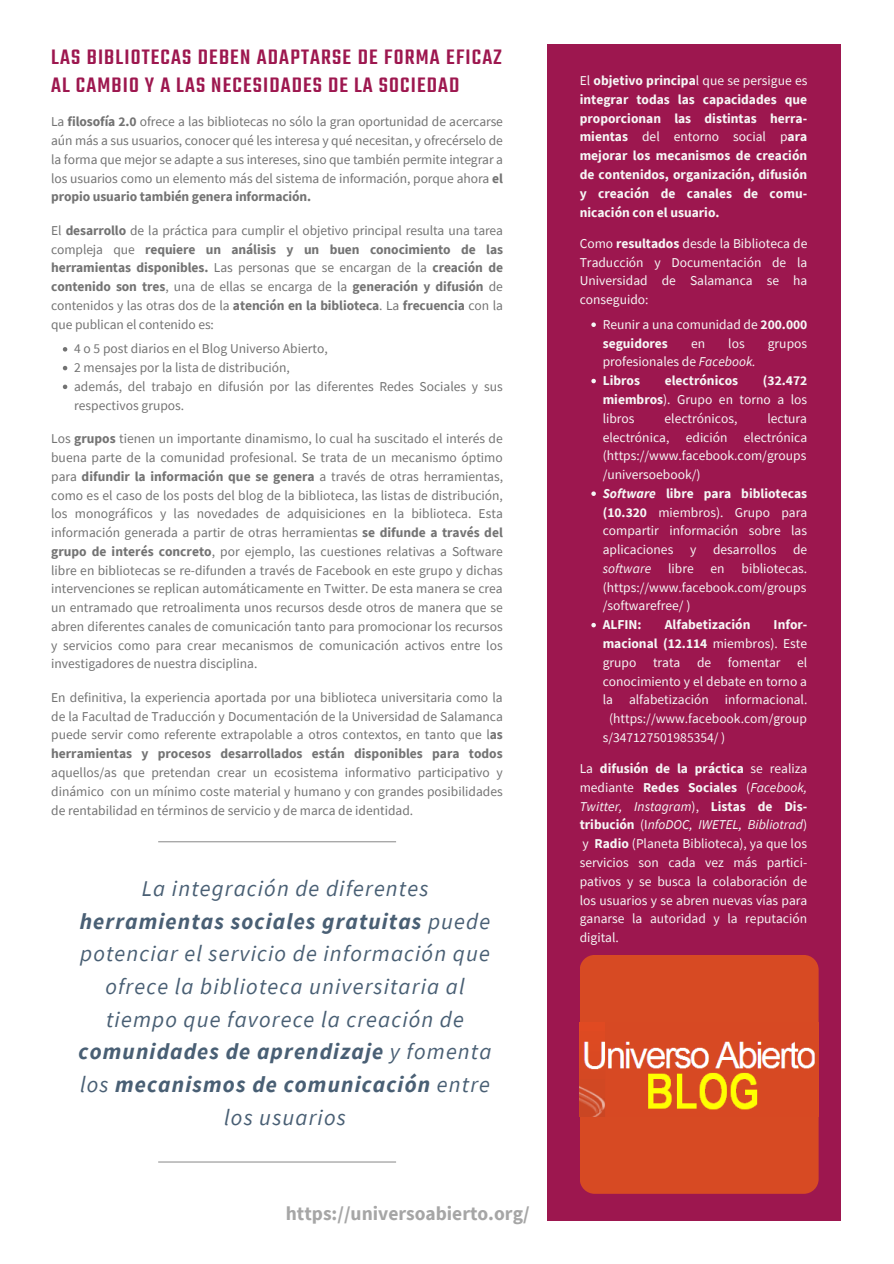
<style>
.page{position:relative;width:894px;height:1264px;background:#fff}
.page>*{position:absolute;margin:0;border:0;box-sizing:border-box;transform-origin:0 0}
.t1{font:500 22.95px/28.2px "Teko";letter-spacing:.05em;color:#9d174f}
.t2{font:italic 22.5px/32.7px "Source Sans Pro";letter-spacing:.05em;color:#495f74;text-align:center}
.t3{font:700 19.5px "Source Sans Pro";color:#a6a6a6}
.t4{font:13.5px/18.8px "Source Sans Pro";color:#737373;text-align:justify}
.t5{font:13.5px/18.8px "Source Sans Pro";color:#f6f7f6;text-align:justify}
.t6{font:700 13.5px/18.8px "Source Sans Pro";color:#f6f7f6;text-align:justify}
.s1{font-weight:700}
.s2{font-weight:400}
.s3{font-style:italic}
.s4{font-weight:700;font-style:italic}
</style>
<div class="page">
<div style="left:547px;top:45px;width:292px;height:1175px;background:#9d174f"></div>
<svg style="left:158px;top:841px;width:238px;height:1px"></svg>
<svg style="left:158px;top:1161px;width:238px;height:1px"></svg>
<div style="left:579px;top:954px;width:239px;height:239px;background:#d74a23;border-radius:15px"></div>
<img style="left:579px;top:1041px;width:236px;height:75px">
<svg style="left:591px;top:322px;width:4px;height:5px"></svg>
<svg style="left:591px;top:379px;width:4px;height:4px"></svg>
<svg style="left:591px;top:491px;width:4px;height:5px"></svg>
<svg style="left:591px;top:623px;width:4px;height:4px"></svg>
<svg style="left:63px;top:347px;width:4px;height:4px"></svg>
<svg style="left:63px;top:366px;width:4px;height:4px"></svg>
<svg style="left:63px;top:384px;width:4px;height:5px"></svg>
<p class="t1" style="left:51px;top:44px;width:452px">LAS BIBLIOTECAS DEBEN ADAPTARSE DE FORMA EFICAZ<br>AL CAMBIO Y A LAS NECESIDADES DE LA SOCIEDAD</p>
<p class="t4" style="left:51px;top:112px;width:453px">La <span class="s1">filosofía 2.0</span> ofrece a las bibliotecas no sólo la gran oportunidad de acercarse aún más a sus usuarios, conocer qué les interesa y qué necesitan, y ofrecérselo de la forma que mejor se adapte a sus intereses, sino que también permite integrar a los usuarios como un elemento más del sistema de información, porque ahora <span class="s1">el propio usuario también genera información.</span></p>
<p class="t4" style="left:51px;top:220px;width:453px">El <span class="s1">desarrollo</span> de la práctica para cumplir el objetivo principal resulta una tarea compleja que <span class="s1">requiere un análisis y un buen conocimiento de las herramientas disponibles.</span> Las personas que se encargan de la <span class="s1">creación de contenido son tres</span>, una de ellas se encarga de la <span class="s1">generación y difusión</span> de contenidos y las otras dos de la <span class="s1">atención en la biblioteca</span>. La <span class="s1">frecuencia</span> con la que publican el contenido es:</p>
<p class="t4" style="left:74px;top:339px;width:255px">4 o 5 post diarios en el Blog Universo Abierto,</p>
<p class="t4" style="left:74px;top:358px;width:217px">2 mensajes por la lista de distribución,</p>
<p class="t4" style="left:74px;top:377px;width:430px">además, del trabajo en difusión por las diferentes Redes Sociales y sus respectivos grupos.</p>
<p class="t4" style="left:51px;top:429px;width:453px">Los <span class="s1">grupos</span> tienen un importante dinamismo, lo cual ha suscitado el interés de buena parte de la comunidad profesional. Se trata de un mecanismo óptimo para <span class="s1">difundir la información que se genera</span> a través de otras herramientas, como es el caso de los posts del blog de la biblioteca, las listas de distribución, los monográficos y las novedades de adquisiciones en la biblioteca. Esta información generada a partir de otras herramientas <span class="s1">se difunde a través del grupo de interés concreto</span>, por ejemplo, las cuestiones relativas a Software libre en bibliotecas se re-difunden a través de Facebook en este grupo y dichas intervenciones se replican automáticamente en Twitter. De esta manera se crea un entramado que retroalimenta unos recursos desde otros de manera que se abren diferentes canales de comunicación tanto para promocionar los recursos y servicios como para crear mecanismos de comunicación activos entre los investigadores de nuestra disciplina.</p>
<p class="t4" style="left:51px;top:687px;width:453px">En definitiva, la experiencia aportada por una biblioteca universitaria como la de la Facultad de Traducción y Documentación de la Universidad de Salamanca puede servir como referente extrapolable a otros contextos, en tanto que l<span class="s1">as herramientas y procesos desarrollados están disponibles para todos </span>aquellos/as que pretendan crear un ecosistema informativo participativo y dinámico con un mínimo coste material y humano y con grandes posibilidades de rentabilidad en términos de servicio y de marca de identidad.</p>
<p class="t2" style="left:79px;top:871px;width:414px">La integración de diferentes <span class="s1">herramientas sociales gratuitas</span> puede potenciar el servicio de información que ofrece la biblioteca universitaria al tiempo que favorece la creación de <span class="s1">comunidades de aprendizaje</span> y fomenta los <span class="s1">mecanismos de comunicación</span> entre los usuarios</p>
<p class="t3" style="left:286px;top:1201px;width:245px">https://universoabierto.org/</p>
<p class="t6" style="left:579px;top:71px;width:229px"><span class="s2">El</span> objetivo principa<span class="s2">l que se persigue es </span>integrar todas las capacidades que proporcionan las distintas herra&shy;mientas <span class="s2">del entorno social p</span>ara mejorar los mecanismos de creación de contenidos, organización, difusión y creación de canales de comu&shy;nicación con el usuario.</p>
<p class="t5" style="left:579px;top:233px;width:229px">Como <span class="s1">resultados</span> desde la Biblioteca de Traducción y Documentación de la Universidad de Salamanca se ha conseguido:</p>
<p class="t5" style="left:602px;top:315px;width:206px">Reunir a una comunidad de <span class="s1">200.000 seguidores</span></p>
<p class="t5" style="left:690px;top:333px;width:16px">en</p>
<p class="t5" style="left:728px;top:333px;width:18px">los</p>
<p class="t5" style="left:767px;top:333px;width:41px">grupos</p>
<p class="t5" style="left:602px;top:352px;width:154px">profesionales de <span class="s3">Facebook.</span></p>
<p class="t6" style="left:602px;top:371px;width:39px">Libros</p>
<p class="t6" style="left:664px;top:371px;width:75px">electrónicos</p>
<p class="t5" style="left:602px;top:371px;width:206px;text-indent:160px"><span class="s1">(32.472 miembros</span>). Grupo en torno a los libros</p>
<p class="t5" style="left:664px;top:408px;width:74px">electrónicos,</p>
<p class="t5" style="left:602px;top:408px;width:206px;text-indent:165px">lectura electrónica, edición electrónica (https://www.facebook.com/groups /universoebook/)</p>
<p class="t5" style="left:602px;top:483px;width:206px"><span class="s4">Software</span> <span class="s1">libre para bibliotecas (10.320</span> miembros). Grupo para compartir información sobre las aplicaciones y desarrollos de <span class="s3">software</span> libre en bibliotecas. (https://www.facebook.com/groups /softwarefree/ )</p>
<p class="t6" style="left:602px;top:615px;width:40px">ALFIN:</p>
<p class="t6" style="left:664px;top:615px;width:87px">Alfabetización</p>
<p class="t6" style="left:773px;top:615px;width:35px">Infor-</p>
<p class="t6" style="left:602px;top:634px;width:206px">macional (12.114 <span class="s2">miembros). Este</span></p>
<p class="t5" style="left:602px;top:652px;width:206px">grupo trata de fomentar el</p>
<p class="t5" style="left:602px;top:671px;width:206px">conocimiento y el debate en torno a</p>
<p class="t5" style="left:602px;top:690px;width:206px">la alfabetización informacional.</p>
<p class="t5" style="left:609px;top:709px;width:199px">(https://www.facebook.com/group</p>
<p class="t5" style="left:602px;top:727px;width:124px">s/347127501985354/ )</p>
<p class="t5" style="left:579px;top:759px;width:229px">La <span class="s1">difusión de la práctica</span> se realiza mediante <span class="s1">Redes Sociales</span> (<span class="s3">Facebook, Twitter, Instagram</span>), <span class="s1">Listas de Dis&shy;tribución</span> (I<span class="s3">nfoDOC, IWETEL, Bibliotrad</span>) y <span class="s1">Radio</span> (Planeta Biblioteca), ya que los servicios son cada vez más partici&shy;pativos y se busca la colaboración de los usuarios y se abren nuevas vías para ganarse la autoridad y la reputación digital.</p>
</div>
